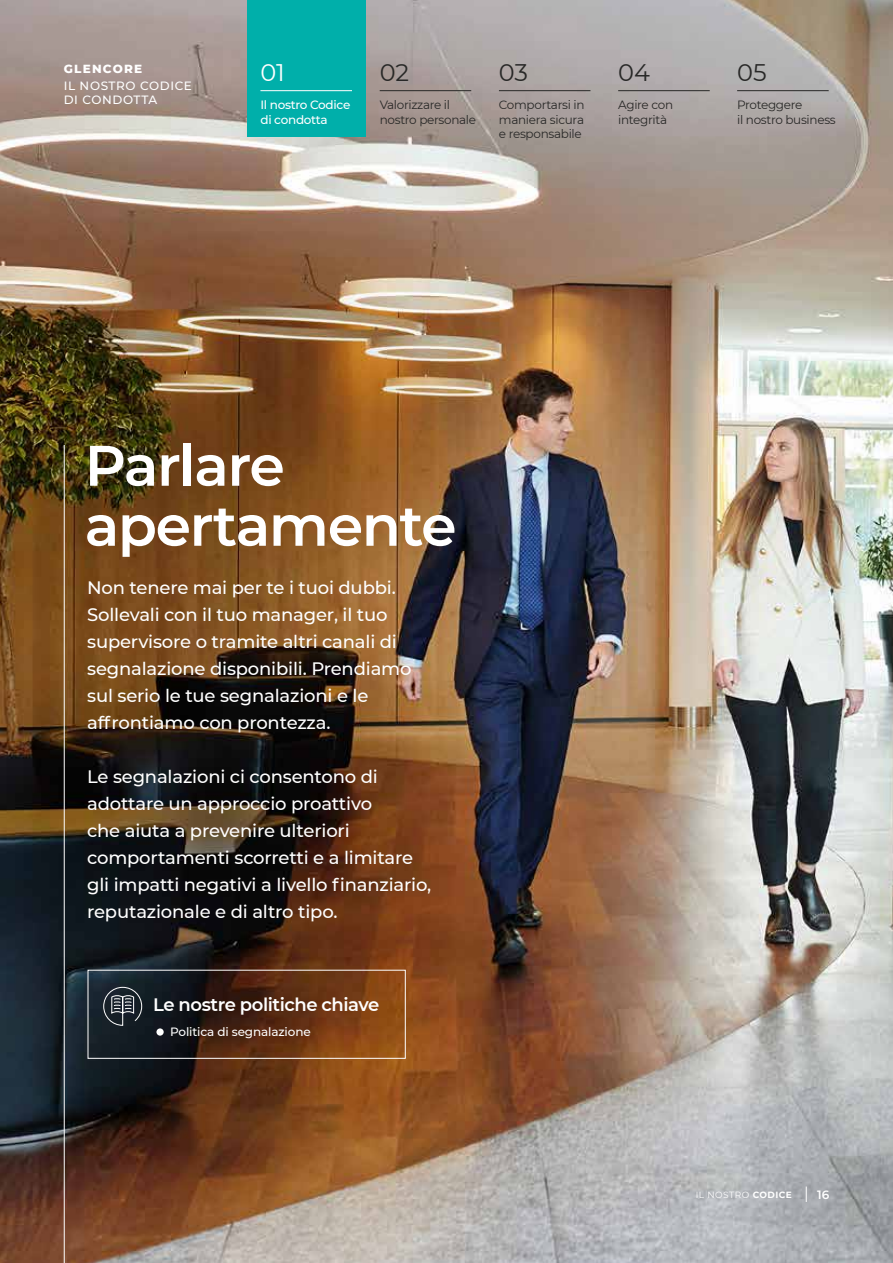
<style>
.page{position:relative;width:893px;height:1263px;background:#fff}
.page>*{position:absolute;margin:0;border:0;box-sizing:border-box;transform-origin:0 0}
.t1{font:600 57px/60px "Montserrat";letter-spacing:-.025em;color:#fff}
.t2{font:24px "Montserrat";color:#282827}
.t3{font:24px "Montserrat";color:#fff}
.t4{font:500 18px/27px "Montserrat";letter-spacing:-.01em;color:#fff}
.t5{font:600 18px "Montserrat";letter-spacing:-.025em;color:#fff}
.t6{font:12px/14.4px "Montserrat";letter-spacing:-.025em;color:#282827}
.t7{font:500 12px/14.4px "Montserrat";letter-spacing:-.01em;color:#fff}
.t8{font:500 12px/14.4px "Montserrat";letter-spacing:.05em;color:#fff}
.t9{font:800 12px "Montserrat";letter-spacing:.1em;color:#fff}
.t10{font:600 12px "Montserrat";color:#fff}
.t11{font:9px "Montserrat";letter-spacing:.05em;color:#fff}
.s1{font-weight:700}
</style>
<div class="page">
<img style="left:0;top:0;width:893px;height:1263px">
<div style="left:88px;top:970px;width:318px;height:89px;border:1px solid #fff"></div>
<svg style="left:103px;top:986px;width:39px;height:40px;background:#3e464d"></svg>
<div style="left:156px;top:1028px;width:8px;height:8px;background:#fff;border-radius:50%"></div>
<hr style="left:64px;top:445px;width:1px;height:818px;background:#fff">
<div style="left:247px;top:0;width:119px;height:136px;background:#00afaa"></div>
<hr style="left:260px;top:90px;width:92px;height:1px;background:#fff">
<hr style="left:737px;top:90px;width:92px;height:1px;background:#282827">
<hr style="left:618px;top:90px;width:92px;height:1px;background:#282827">
<hr style="left:499px;top:90px;width:91px;height:1px;background:#282827">
<hr style="left:380px;top:90px;width:91px;height:1px;background:#282827">
<svg style="left:806px;top:1186px;width:1px;height:16px"></svg>
<p class="t9" style="left:64px;top:60px;width:80px">GLENCORE</p>
<p class="t8" style="left:64px;top:78px;width:130px">IL NOSTRO CODICE<br>DI CONDOTTA</p>
<h2 class="t3" style="left:260px;top:56px;width:26px">01</h2>
<p class="t7" style="left:260px;top:97px;width:91px">Il nostro Codice di condotta</p>
<h2 class="t2" style="left:380px;top:56px;width:31px">02</h2>
<p class="t6" style="left:380px;top:98px;width:98px">Valorizzare il nostro personale</p>
<h2 class="t2" style="left:499px;top:56px;width:31px">03</h2>
<p class="t6" style="left:499px;top:98px;width:87px;text-align:justify">Comportarsi in maniera sicura e responsabile</p>
<h2 class="t2" style="left:618px;top:56px;width:33px">04</h2>
<p class="t6" style="left:618px;top:98px;width:56px">Agire con integrità</p>
<h2 class="t2" style="left:737px;top:56px;width:31px">05</h2>
<p class="t6" style="left:737px;top:98px;width:100px">Proteggere<br>il nostro business</p>
<h1 class="t1" style="left:85px;top:433px;width:373px">Parlare apertamente</h1>
<p class="t4" style="left:87px;top:573px;width:326px">Non tenere mai per te i tuoi dubbi.<br>Sollevali con il tuo manager, il tuo supervisore o tramite altri canali di segnalazione disponibili. Prendiamo sul serio le tue segnalazioni e le affrontiamo con prontezza.</p>
<p class="t4" style="left:87px;top:762px;width:345px">Le segnalazioni ci consentono di adottare un approccio proattivo<br>che aiuta a prevenire ulteriori comportamenti scorretti e a limitare gli impatti negativi a livello finanziario, reputazionale e di altro tipo.</p>
<p class="t5" style="left:153px;top:991px;width:228px">Le nostre politiche chiave</p>
<p class="t7" style="left:170px;top:1024px;width:142px">Politica di segnalazione</p>
<p class="t11" style="left:696px;top:1188px;width:98px">IL NOSTRO <span class="s1">CODICE</span></p>
<p class="t10" style="left:817px;top:1186px;width:14px">16</p>
</div>
